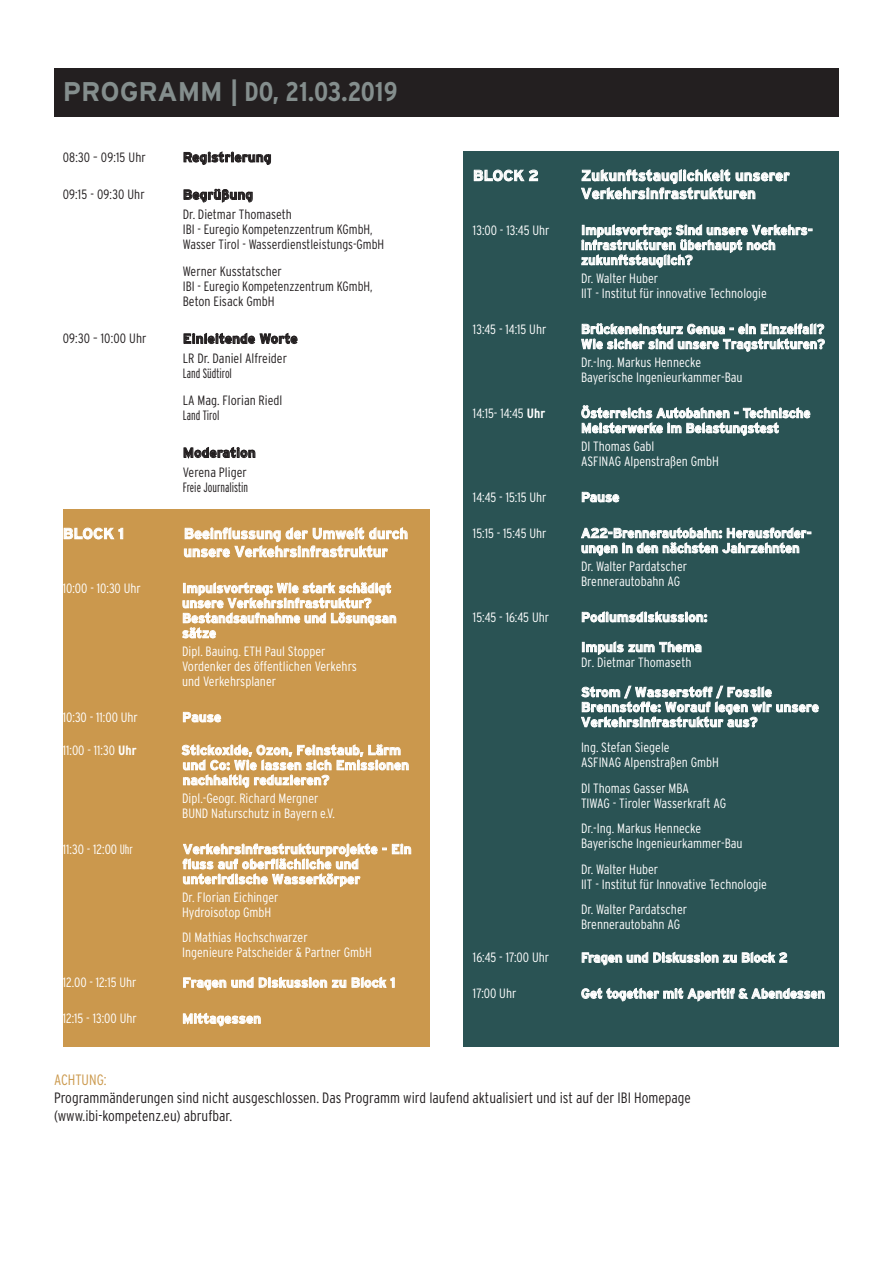
<style>
.page{position:relative;width:893px;height:1263px;background:#fff}
.page>*{position:absolute;margin:0;border:0;box-sizing:border-box;transform-origin:0 0}
.t1{font:700 condensed 27px "Interstate";color:#848e8d}
.t2{font:700 27px "Interstate";color:#848e8d}
.t3{font:300 condensed 15px/18px "Interstate";color:#231f20}
.t4{font:700 15px/18px "Interstate";color:#fff}
.t5{font:300 condensed 15px "Interstate";color:#cb994d}
.t6{font:300 condensed 13.5px/15px "Interstate";color:#fff}
.t7{font:700 13.5px/15px "Interstate";color:#fff;scale:.96 1}
.t8{font:700 13.5px/15px "Interstate";color:#fff}
.t9{font:300 condensed 13.5px/15px "Interstate";color:#231f20}
.t10{font:700 13.5px "Interstate";letter-spacing:.01em;color:#231f20}
.t11{font:300 extra-condensed 13.5px "Interstate";color:#231f20}
.s1{font-stretch:normal}
.s2{font-weight:700}
.s3{font-stretch:extra-condensed}
</style>
<div class="page">
<svg style="left:183px;top:151px;width:88px;height:14px"></svg>
<svg style="left:183px;top:189px;width:70px;height:14px"></svg>
<svg style="left:183px;top:332px;width:115px;height:12px"></svg>
<svg style="left:183px;top:447px;width:73px;height:12px"></svg>
<div style="left:63px;top:510px;width:366px;height:537px;background:#cb984d"></div>
<svg style="left:63px;top:527px;width:60px;height:13px"></svg>
<svg style="left:184px;top:527px;width:224px;height:31px"></svg>
<svg style="left:182px;top:582px;width:215px;height:57px"></svg>
<svg style="left:183px;top:712px;width:38px;height:11px"></svg>
<svg style="left:181px;top:744px;width:228px;height:44px"></svg>
<svg style="left:182px;top:843px;width:229px;height:44px"></svg>
<svg style="left:183px;top:976px;width:212px;height:15px"></svg>
<svg style="left:183px;top:1013px;width:78px;height:14px"></svg>
<div style="left:54px;top:68px;width:785px;height:49px;background:#231f20"></div>
<div style="left:463px;top:151px;width:376px;height:896px;background:#2a5354"></div>
<svg style="left:474px;top:169px;width:64px;height:13px"></svg>
<svg style="left:581px;top:169px;width:209px;height:31px"></svg>
<svg style="left:581px;top:224px;width:231px;height:44px"></svg>
<svg style="left:581px;top:323px;width:244px;height:29px"></svg>
<svg style="left:581px;top:405px;width:230px;height:31px"></svg>
<svg style="left:581px;top:491px;width:39px;height:12px"></svg>
<svg style="left:581px;top:527px;width:230px;height:29px"></svg>
<svg style="left:581px;top:611px;width:126px;height:12px"></svg>
<svg style="left:582px;top:641px;width:120px;height:14px"></svg>
<svg style="left:581px;top:685px;width:238px;height:43px"></svg>
<svg style="left:581px;top:951px;width:206px;height:15px"></svg>
<svg style="left:581px;top:987px;width:244px;height:15px"></svg>
<h1 class="t2" style="left:63px;top:77px;width:19px">pro</h1>
<h1 class="t2" style="left:120px;top:77px;width:40px">gramm</h1>
<h1 class="t1" style="left:231px;top:77px;width:168px"><span class="s1">|</span> Do, 21.03.2019</h1>
<p class="t9" style="left:63px;top:150px;width:85px">08:30 – 09:15 Uhr</p>
<p class="t10" style="left:183px;top:150px;width:90px">Registrierung</p>
<p class="t9" style="left:63px;top:187px;width:84px">09:15 - 09:30 Uhr</p>
<p class="t10" style="left:183px;top:187px;width:72px">Begrüßung</p>
<p class="t9" style="left:183px;top:207px;width:203px">Dr. Dietmar Thomaseth<br>IBI - Euregio Kompetenzzentrum KGmbH,<br>Wasser Tirol - Wasserdienstleistungs-GmbH</p>
<p class="t9" style="left:183px;top:264px;width:191px">Werner Kusstatscher<br>IBI - Euregio Kompetenzzentrum KGmbH,<br>Beton Eisack GmbH</p>
<p class="t9" style="left:63px;top:331px;width:85px">09:30 – 10:00 Uhr</p>
<p class="t10" style="left:183px;top:331px;width:116px">Einleitende Worte</p>
<p class="t9" style="left:183px;top:351px;width:106px">LR Dr. Daniel Alfreider</p>
<p class="t11" style="left:183px;top:366px;width:51px">Land Südtirol</p>
<p class="t9" style="left:183px;top:393px;width:101px">LA Mag. Florian Riedl</p>
<p class="t11" style="left:183px;top:408px;width:38px">Land Tirol</p>
<p class="t10" style="left:183px;top:445px;width:74px">Moderation</p>
<p class="t9" style="left:183px;top:465px;width:65px">Verena Pliger</p>
<p class="t11" style="left:183px;top:480px;width:67px">Freie Journalistin</p>
<p class="t4" style="left:63px;top:524px;width:63px">BLOCK 1</p>
<p class="t4" style="left:183px;top:524px;width:226px">Beeinflussung der U mwelt durch unsere Verkehrsinfrastruktur</p>
<p class="t6" style="left:63px;top:580px;width:80px">10:00 - 10:30 Uhr</p>
<p class="t7" style="left:182px;top:580px;width:225px">Impulsvortrag: Wie stark schädigt unsere Verkehrsinfrastruktur?<br>Bestandsaufnahme und Lösungsan sätze</p>
<p class="t6" style="left:182px;top:643px;width:176px">Dipl. Bauing. ETH Paul Stopper<br>Vordenker des öffentlichen Verkehrs und Verkehrsplaner</p>
<p class="t6" style="left:63px;top:709px;width:77px">10:30 - 11:00 Uhr</p>
<p class="t8" style="left:182px;top:709px;width:41px">Pause</p>
<p class="t6" style="left:63px;top:742px;width:75px">11:00 - 11:30 <span class="s2">Uhr</span></p>
<p class="t8" style="left:181px;top:742px;width:229px">Stickoxide, Ozon, Feinstaub, Lärm und Co: Wie lassen sich Emissionen nachhaltig reduzieren?</p>
<p class="t6" style="left:182px;top:790px;width:154px">Dipl.-Geogr. Richard Mergner<br>BUND Naturschutz in Bayern e.V.</p>
<p class="t6" style="left:63px;top:841px;width:72px">11:30 - 12:00 <span class="s3">Uhr</span></p>
<p class="t8" style="left:183px;top:841px;width:231px">Verkehrsinfrastrukturprojekte - Ein fluss auf oberflächliche und unterirdische Wasserkörper</p>
<p class="t6" style="left:182px;top:889px;width:98px">Dr. Florian Eichinger<br>Hydroisotop GmbH</p>
<p class="t6" style="left:182px;top:930px;width:191px">DI Mathias Hochschwarzer<br>Ingenieure Patscheider &amp; Partner GmbH</p>
<p class="t6" style="left:63px;top:975px;width:75px">12.00 - 12:15 Uhr</p>
<p class="t8" style="left:182px;top:975px;width:215px">Fragen und Diskussion zu Block 1</p>
<p class="t6" style="left:63px;top:1011px;width:75px">12:15 - 13:00 Uhr</p>
<p class="t8" style="left:182px;top:1011px;width:81px">Mittagessen</p>
<p class="t4" style="left:473px;top:166px;width:67px">BLOCK 2</p>
<p class="t4" style="left:581px;top:166px;width:210px">Zukunftstauglichkeit unserer<br>Verkehrsinfrastrukturen</p>
<p class="t6" style="left:473px;top:222px;width:78px">13:00 - 13:45 Uhr</p>
<p class="t7" style="left:581px;top:222px;width:243px">Impulsvortrag: Sind unsere Verkehrs&shy;infrastrukturen überhaupt noch zukunftstauglich?</p>
<p class="t6" style="left:581px;top:270px;width:187px">Dr. Walter Huber<br>IIT - Institut für innovative Technologie</p>
<p class="t6" style="left:473px;top:321px;width:75px">13:45 - 14:15 Uhr</p>
<p class="t7" style="left:581px;top:321px;width:256px">Brückeneinsturz Genua - ein Einzelfall?<br>Wie sicher sind unsere Tragstrukturen?</p>
<p class="t6" style="left:581px;top:354px;width:163px">Dr.-Ing. Markus Hennecke<br>Bayerische Ingenieurkammer-Bau</p>
<p class="t6" style="left:473px;top:405px;width:74px">14:15- 14:45 <span class="s2">Uhr</span></p>
<p class="t7" style="left:581px;top:405px;width:241px">Österreichs Autobahnen - Technische<br>Meisterwerke im Belastungstest</p>
<p class="t6" style="left:581px;top:438px;width:139px">DI Thomas Gabl<br>ASFINAG Alpenstraßen GmbH</p>
<p class="t6" style="left:473px;top:489px;width:75px">14:45 - 15:15 Uhr</p>
<p class="t8" style="left:581px;top:489px;width:40px">Pause</p>
<p class="t6" style="left:473px;top:525px;width:75px">15:15 - 15:45 Uhr</p>
<p class="t7" style="left:581px;top:525px;width:242px">A22-Brennerautobahn: Herausforder&shy;ungen in den nächsten Jahrzehnten</p>
<p class="t6" style="left:581px;top:558px;width:108px">Dr. Walter Pardatscher<br>Brennerautobahn AG</p>
<p class="t6" style="left:473px;top:609px;width:78px">15:45 - 16:45 Uhr</p>
<p class="t8" style="left:581px;top:609px;width:128px">Podiumsdiskussion:</p>
<p class="t8" style="left:581px;top:639px;width:122px">Impuls zum Thema</p>
<p class="t6" style="left:581px;top:654px;width:112px">Dr. Dietmar Thomaseth</p>
<p class="t8" style="left:581px;top:684px;width:192px">Strom / Wasserstoff / Fossile</p>
<p class="t8" style="left:548px;top:699px;width:15px">B</p>
<p class="t8" style="left:581px;top:699px;width:239px;text-indent:10px">rennstoffe: Worauf legen wir unsere<br>Verkehrsinfrastruktur aus?</p>
<p class="t6" style="left:581px;top:740px;width:139px">Ing. Stefan Siegele<br>ASFINAG Alpenstraßen GmbH</p>
<p class="t6" style="left:581px;top:780px;width:147px">DI Thomas Gasser MBA<br>TIWAG - Tiroler Wasserkraft AG</p>
<p class="t6" style="left:581px;top:821px;width:163px">Dr.-Ing. Markus Hennecke<br>Bayerische Ingenieurkammer-Bau</p>
<p class="t6" style="left:581px;top:861px;width:188px">Dr. Walter Huber<br>IIT - Institut für Innovative Technologie</p>
<p class="t6" style="left:581px;top:902px;width:108px">Dr. Walter Pardatscher<br>Brennerautobahn AG</p>
<p class="t6" style="left:473px;top:950px;width:78px">16:45 - 17:00 Uhr</p>
<p class="t7" style="left:581px;top:950px;width:217px">Fragen und Diskussion zu Block 2</p>
<p class="t6" style="left:473px;top:986px;width:45px">17:00 Uhr</p>
<p class="t7" style="left:581px;top:986px;width:256px">Get together mit Aperitif &amp; Abendessen</p>
<p class="t5" style="left:54px;top:1071px;width:54px">ACHTUNG:</p>
<p class="t3" style="left:54px;top:1088px;width:638px">Programmänderungen sind nicht ausgeschlossen. Das Programm wird laufend aktualisiert und ist auf der IBI Homepage (www.ibi-kompetenz.eu) abrufbar.</p>
</div>
